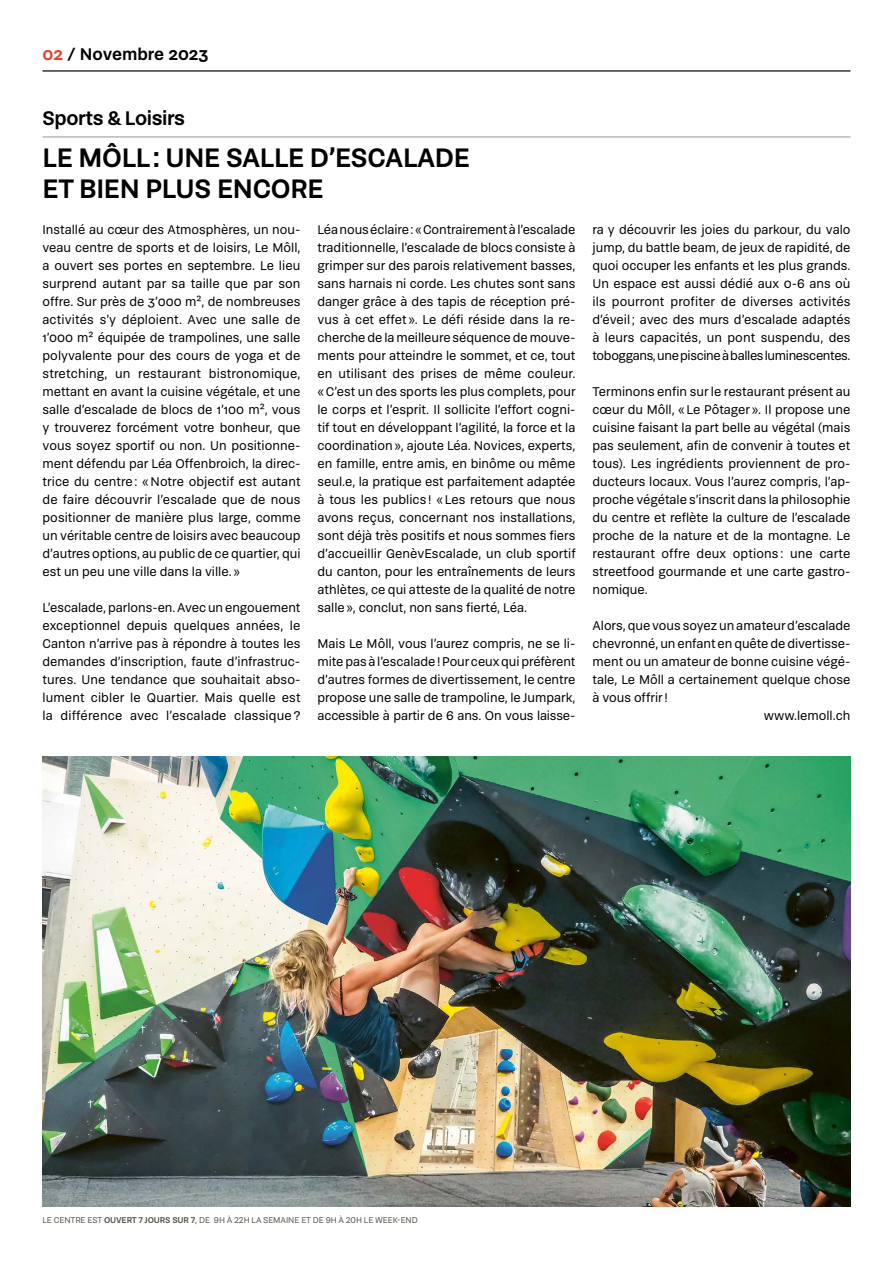
<style>
.page{position:relative;width:893px;height:1263px;background:#fff}
.page>*{position:absolute;margin:0;border:0;box-sizing:border-box;transform-origin:0 0}
.t1{font:500 28.5px/31.5px "Brenner Sans Std";letter-spacing:-.01em;color:#000}
.t2{font:500 21px "Brenner Sans Std";letter-spacing:-.02em;color:#000}
.t3{font:500 18px "Brenner Sans Std";color:#000}
.t4{font:13.5px/18px "Brenner Sans Std";color:#000;text-align:justify}
.t5{font:9px "Brenner Sans Std";letter-spacing:-.01em;color:#57544b}
.s1{color:#e6402a}
.s2{font-weight:500}
</style>
<div class="page">
<hr style="left:43px;top:70px;width:807px;height:2px;background:#000">
<hr style="left:43px;top:136px;width:807px;height:2px;background:#a8a8a5">
<img style="left:43px;top:756px;width:807px;height:450px">
<h3 class="t3" style="left:43px;top:42px;width:168px"><span class="s1">02</span> / Novembre 2023</h3>
<h2 class="t2" style="left:43px;top:104px;width:144px">Sports &amp; Loisirs</h2>
<h1 class="t1" style="left:43px;top:141px;width:429px">LE MÔLL : UNE SALLE D’ESCALADE<br>ET BIEN PLUS ENCORE</h1>
<p class="t4" style="left:43px;top:220px;width:260px">Installé au cœur des Atmosphères, un nou&shy;veau centre de sports et de loisirs, Le Môll, a ouvert ses portes en septembre. Le lieu surprend autant par sa taille que par son offre. Sur près de 3’000 m², de nombreuses activités s’y déploient. Avec une salle de 1’000 m² équipée de trampolines, une salle polyvalente pour des cours de yoga et de stretching, un restaurant bistronomique, mettant en avant la cuisine végétale, et une salle d’escalade de blocs de 1’100 m², vous y trouverez forcément votre bonheur, que vous soyez sportif ou non. Un positionne&shy;ment défendu par Léa Offenbroich, la direc&shy;trice du centre : « Notre objectif est autant de faire découvrir l’escalade que de nous positionner de manière plus large, comme un véritable centre de loisirs avec beaucoup d’autres options, au public de ce quartier, qui est un peu une ville dans la ville. »</p>
<p class="t4" style="left:43px;top:598px;width:260px">L’escalade, parlons-en. Avec un engouement exceptionnel depuis quelques années, le Canton n’arrive pas à répondre à toutes les demandes d’inscription, faute d’infrastruc&shy;tures. Une tendance que souhaitait abso&shy;lument cibler le Quartier. Mais quelle est la différence avec l’escalade classique ?</p>
<p class="t4" style="left:317px;top:220px;width:260px">Léa nous éclaire : « Contrairement à l’escalade traditionnelle, l’escalade de blocs consiste à grimper sur des parois relativement basses, sans harnais ni corde. Les chutes sont sans danger grâce à des tapis de réception pré&shy;vus à cet effet ». Le défi réside dans la re&shy;cherche de la meilleure séquence de mouve&shy;ments pour atteindre le sommet, et ce, tout en utilisant des prises de même couleur. « C’est un des sports les plus complets, pour le corps et l’esprit. Il sollicite l’effort cogni&shy;tif tout en développant l’agilité, la force et la coordination », ajoute Léa. Novices, experts, en famille, entre amis, en binôme ou même seul.e, la pratique est parfaitement adaptée à tous les publics ! « Les retours que nous avons reçus, concernant nos installations, sont déjà très positifs et nous sommes fiers d’accueillir GenèvEscalade, un club sportif du canton, pour les entraînements de leurs athlètes, ce qui atteste de la qualité de notre salle », conclut, non sans fierté, Léa.</p>
<p class="t4" style="left:317px;top:634px;width:259px">Mais Le Môll, vous l’aurez compris, ne se li&shy;mite pas à l’escalade ! Pour ceux qui préfèrent d’autres formes de divertissement, le centre propose une salle de trampoline, le Jumpark, accessible à partir de 6 ans. On vous laisse-</p>
<p class="t4" style="left:592px;top:220px;width:260px">ra y découvrir les joies du parkour, du valo jump, du battle beam, de jeux de rapidité, de quoi occuper les enfants et les plus grands.<br>Un espace est aussi dédié aux 0-6 ans où ils pourront profiter de diverses activités d’éveil ; avec des murs d’escalade adaptés à leurs capacités, un pont suspendu, des toboggans, une piscine à balles luminescentes.</p>
<p class="t4" style="left:592px;top:382px;width:260px">Terminons enfin sur le restaurant présent au cœur du Môll, « Le Pôtager ». Il propose une cuisine faisant la part belle au végétal (mais pas seulement, afin de convenir à toutes et tous). Les ingrédients proviennent de pro&shy;ducteurs locaux. Vous l’aurez compris, l’ap&shy;proche végétale s’inscrit dans la philosophie du centre et reflète la culture de l’escalade proche de la nature et de la montagne. Le restaurant offre deux options : une carte streetfood gourmande et une carte gastro&shy;nomique.</p>
<p class="t4" style="left:592px;top:616px;width:259px">Alors, que vous soyez un amateur d’escalade</p>
<p class="t4" style="left:592px;top:634px;width:259px">chevronné, un enfant en quête de divertisse-</p>
<p class="t4" style="left:592px;top:652px;width:259px">ment ou un amateur de bonne cuisine végé-</p>
<p class="t4" style="left:592px;top:670px;width:259px">tale, Le Môll a certainement quelque chose</p>
<p class="t4" style="left:592px;top:688px;width:77px">à vous offrir !</p>
<p class="t4" style="left:764px;top:706px;width:88px">www.lemoll.ch</p>
<p class="t5" style="left:43px;top:1214px;width:377px">LE CENTRE EST <span class="s2">OUVERT 7 JOURS SUR 7</span>, DE 9H À 22H LA SEMAINE ET DE 9H À 20H LE WEEK-END</p>
</div>
